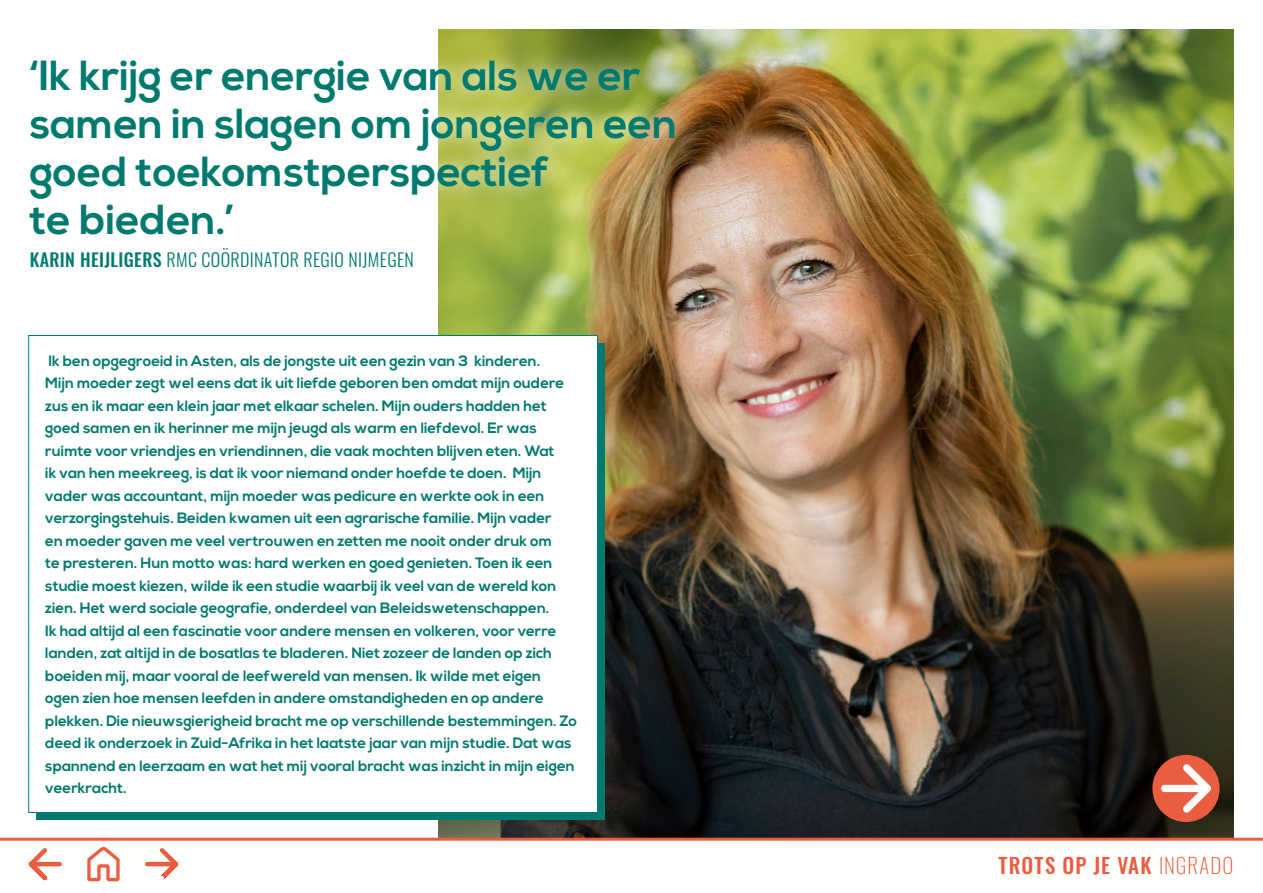
<style>
.page{position:relative;width:1263px;height:893px;background:#fff}
.page>*{position:absolute;margin:0;border:0;box-sizing:border-box;transform-origin:0 0}
.t1{font:700 42px/48px "Nexa";color:#007a6e}
.t2{font:500 21px "Oswald";letter-spacing:.05em;color:#eb5d40}
.t3{font:300 18px "Oswald";letter-spacing:.02em;color:#007a6e}
.t4{font:700 15px/22.5px "Nexa";color:#007a6e}
.s1{font-weight:500}
.s2{font-weight:200}
</style>
<div class="page">
<img style="left:438px;top:30px;width:795px;height:808px">
<div style="left:13px;top:42px;width:680px;height:243px;background:#fff;opacity:.81"></div>
<div style="left:1152px;top:755px;width:67px;height:67px;background:#eb5d40;border-radius:50%"></div>
<svg style="left:1161px;top:764px;width:50px;height:49px"></svg>
<div style="left:36px;top:343px;width:569px;height:477px;background:#007a6e"></div>
<div style="left:28px;top:335px;width:570px;height:478px;background:#fff;border:1px solid #007a6e"></div>
<svg style="left:145px;top:848px;width:34px;height:32px"></svg>
<svg style="left:28px;top:848px;width:34px;height:33px"></svg>
<svg style="left:87px;top:847px;width:33px;height:35px"></svg>
<hr style="left:0;top:838px;width:1263px;height:3px;background:#eb5d40">
<h1 class="t1" style="left:30px;top:53px;width:649px">‘Ik krijg er energie van als we er samen in slagen om jongeren een goed toekomstperspectief<br>te bieden.’</h1>
<p class="t3" style="left:30px;top:244px;width:386px"><span class="s1">KARIN HEIJLIGERS</span> RMC COÖRDINATOR REGIO NIJMEGEN</p>
<p class="t4" style="left:45px;top:350px;width:533px">Ik ben opgegroeid in Asten, als de jongste uit een gezin van 3 kinderen.<br>Mijn moeder zegt wel eens dat ik uit liefde geboren ben omdat mijn oudere zus en ik maar een klein jaar met elkaar schelen. Mijn ouders hadden het goed samen en ik herinner me mijn jeugd als warm en liefdevol. Er was ruimte voor vriendjes en vriendinnen, die vaak mochten blijven eten. Wat<br>ik van hen meekreeg, is dat ik voor niemand onder hoefde te doen. Mijn vader was accountant, mijn moeder was pedicure en werkte ook in een verzorgingstehuis. Beiden kwamen uit een agrarische familie. Mijn vader<br>en moeder gaven me veel vertrouwen en zetten me nooit onder druk om<br>te presteren. Hun motto was: hard werken en goed genieten. Toen ik een studie moest kiezen, wilde ik een studie waarbij ik veel van de wereld kon zien. Het werd sociale geografie, onderdeel van Beleidswetenschappen.<br>Ik had altijd al een fascinatie voor andere mensen en volkeren, voor verre landen, zat altijd in de bosatlas te bladeren. Niet zozeer de landen op zich boeiden mij, maar vooral de leefwereld van mensen. Ik wilde met eigen ogen zien hoe mensen leefden in andere omstandigheden en op andere plekken. Die nieuwsgierigheid bracht me op verschillende bestemmingen. Zo deed ik onderzoek in Zuid-Afrika in het laatste jaar van mijn studie. Dat was spannend en leerzaam en wat het mij vooral bracht was inzicht in mijn eigen veerkracht.</p>
<h2 class="t2" style="left:998px;top:854px;width:236px">TROTS OP JE VAK <span class="s2">INGRADO</span></h2>
</div>
